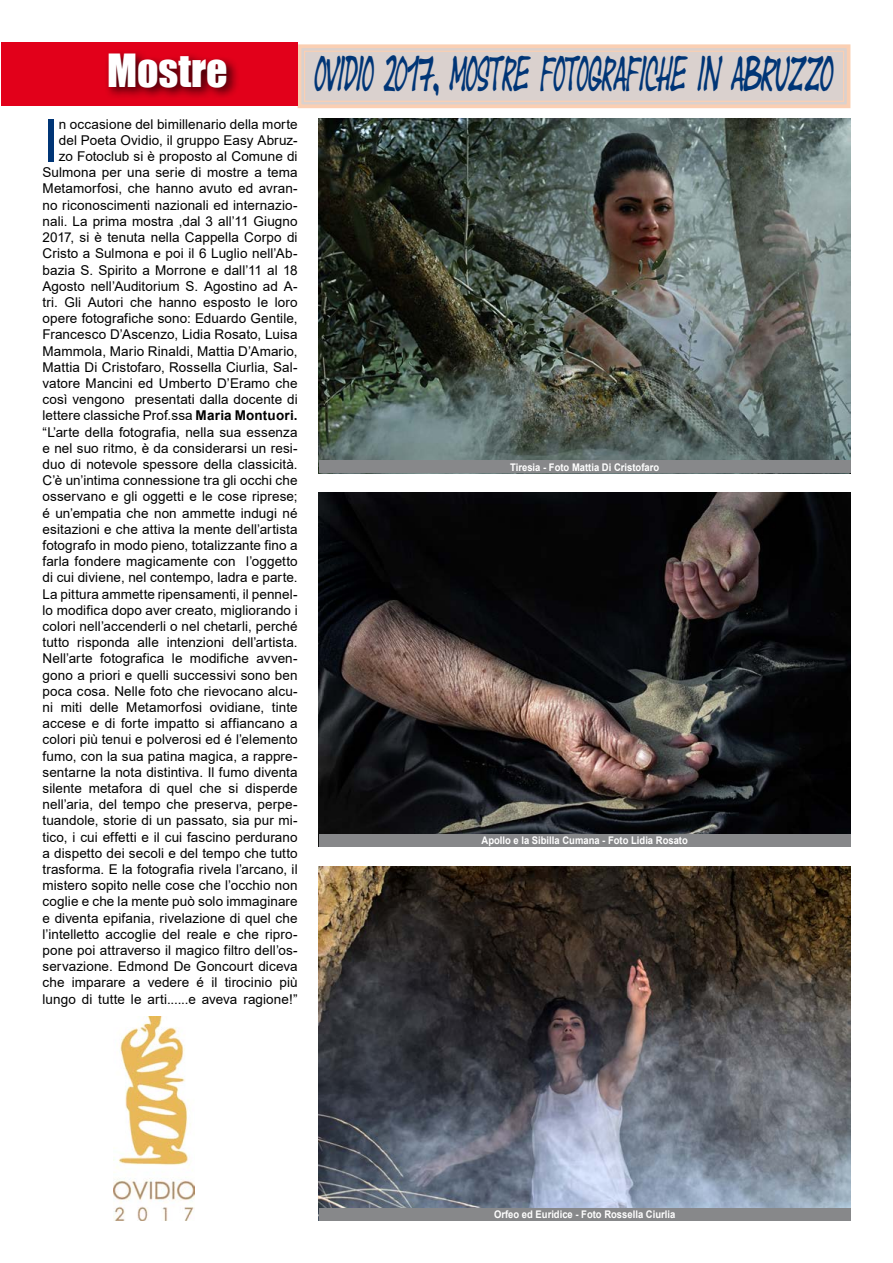
<style>
.page{position:relative;width:893px;height:1263px;background:#fff}
.page>*{position:absolute;margin:0;border:0;box-sizing:border-box;transform-origin:0 0}
.t1{font:58.8px "Arial";color:#003576}
.t2{font:42px "Impact";color:#fff}
.t3{font:36px "Yearsupplyoffairycakes";letter-spacing:-.045em;color:#003576;scale:.55 1}
.t4{font:13.5px/16.2px "Arial";letter-spacing:.005em;color:#000;text-align:right}
.t5{font:700 10.5px "Arial";color:#fff;scale:.9 1}
.s1{font-weight:700}
</style>
<div class="page">
<svg style="left:297px;top:44px;width:554px;height:65px;background:#dfd1cb"></svg>
<div style="left:304px;top:51px;width:540px;height:51px;border:1px solid #facfb3"></div>
<img style="left:113px;top:1017px;width:82px;height:203px">
<div style="left:2px;top:43px;width:296px;height:63px;background:#e2001a"></div>
<div style="left:104px;top:49px;width:136px;height:51px;background:#000;opacity:.75"></div>
<img style="left:319px;top:119px;width:531px;height:341px">
<img style="left:319px;top:492px;width:531px;height:342px">
<img style="left:319px;top:866px;width:531px;height:342px">
<div style="left:319px;top:460px;width:531px;height:13px;background:#87888a"></div>
<div style="left:319px;top:834px;width:531px;height:13px;background:#87888a"></div>
<div style="left:319px;top:1208px;width:531px;height:12px;background:#87888a"></div>
<h2 class="t2" style="left:107px;top:38px;width:122px">Mostre</h2>
<h1 class="t1" style="left:43px;top:100px;width:18px">I</h1>
<p class="t4" style="left:43px;top:116px;width:257px">n occasione del bimillenario della morte del Poeta Ovidio, il gruppo Easy Abruz&shy;zo Fotoclub si è proposto al Comune di Sulmona per una serie di mostre a tema Metamorfosi, che hanno avuto ed avran&shy;no riconoscimenti nazionali ed internazio&shy;nali. La prima mostra ,dal 3 all’11 Giugno 2017, si è tenuta nella Cappella Corpo di Cristo a Sulmona e poi il 6 Luglio nell’Ab&shy;bazia S. Spirito a Morrone e dall’11 al 18<br>Agosto nell’Auditorium S. Agostino ad A&shy;tri. Gli Autori che hanno esposto le loro opere fotografiche sono: Eduardo Gentile, Francesco D’Ascenzo, Lidia Rosato, Luisa Mammola, Mario Rinaldi, Mattia D’Amario, Mattia Di Cristofaro, Rossella Ciurlia, Sal&shy;vatore Mancini ed Umberto D’Eramo che così vengono presentati dalla docente di lettere classiche Prof.ssa <span class="s1">Maria Montuori. </span>“L’arte della fotografia, nella sua essenza e nel suo ritmo, è da considerarsi un resi&shy;duo di notevole spessore della classicità.<br>C’è un’intima connessione tra gli occhi che osservano e gli oggetti e le cose riprese; é un’empatia che non ammette indugi né esitazioni e che attiva la mente dell’artista fotografo in modo pieno, totalizzante fino a farla fondere magicamente con l’oggetto di cui diviene, nel contempo, ladra e parte.<br>La pittura ammette ripensamenti, il pennel&shy;lo modifica dopo aver creato, migliorando i colori nell’accenderli o nel chetarli, perché tutto risponda alle intenzioni dell’artista.<br>Nell’arte fotografica le modifiche avven&shy;gono a priori e quelli successivi sono ben poca cosa. Nelle foto che rievocano alcu&shy;ni miti delle Metamorfosi ovidiane, tinte accese e di forte impatto si affiancano a colori più tenui e polverosi ed é l’elemento fumo, con la sua patina magica, a rappre&shy;sentarne la nota distintiva. Il fumo diventa silente metafora di quel che si disperde nell’aria, del tempo che preserva, perpe&shy;tuandole, storie di un passato, sia pur mi&shy;tico, i cui effetti e il cui fascino perdurano a dispetto dei secoli e del tempo che tutto trasforma. E la fotografia rivela l’arcano, il mistero sopito nelle cose che l’occhio non coglie e che la mente può solo immaginare e diventa epifania, rivelazione di quel che l’intelletto accoglie del reale e che ripro&shy;pone poi attraverso il magico filtro dell’os&shy;servazione. Edmond De Goncourt diceva che imparare a vedere é il tirocinio più lungo di tutte le arti......e aveva ragione!”</p>
<h3 class="t3" style="left:315px;top:52px;width:944px">OVIDIO 2017, MOSTRE FOTOGRAFICHE IN ABRUZZO</h3>
<p class="t5" style="left:510px;top:459px;width:167px">Tiresia - Foto Mattia Di Cristofaro</p>
<p class="t5" style="left:481px;top:833px;width:231px">Apollo e la Sibilla Cumana - Foto Lidia Rosato</p>
<p class="t5" style="left:494px;top:1207px;width:203px">Orfeo ed Euridice - Foto Rossella Ciurlia</p>
</div>
